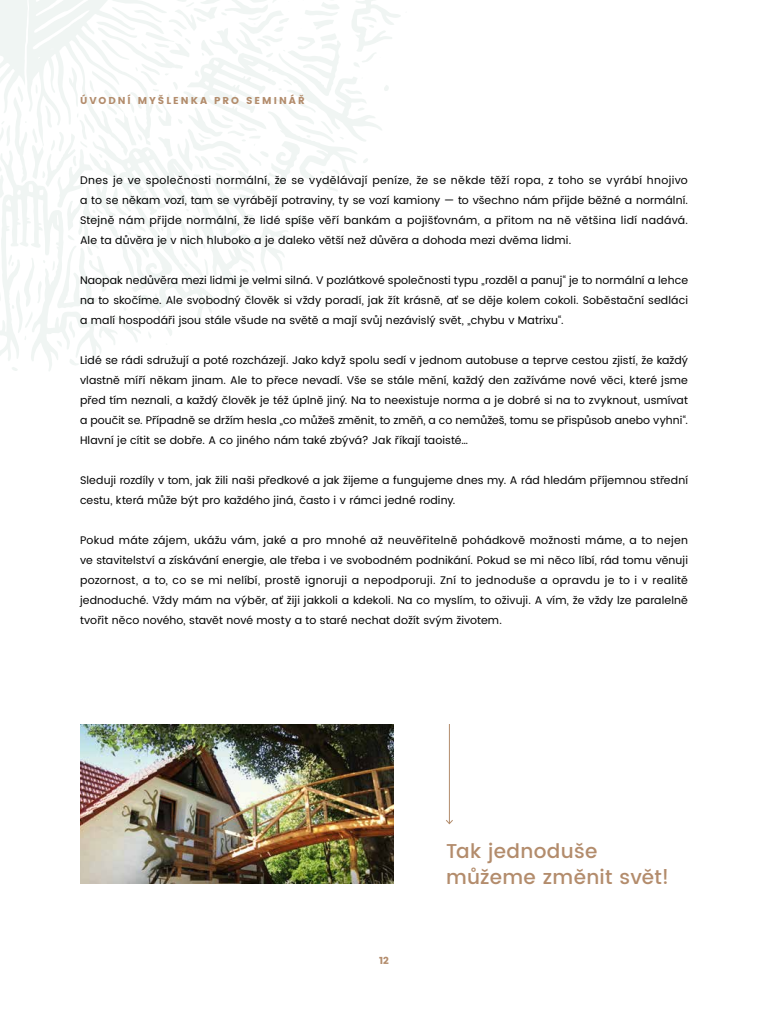
<style>
.page{position:relative;width:768px;height:1024px;background:#fff}
.page>*{position:absolute;margin:0;border:0;box-sizing:border-box;transform-origin:0 0}
.t1{font:500 20px/26px "Poppins";letter-spacing:.015em;color:#b38c6c}
.t2{font:11px/20px "Poppins";letter-spacing:.01em;color:#000;text-align:justify}
.t3{font:700 10px "Poppins";letter-spacing:.2em;color:#b38c6c}
</style>
<div class="page">
<svg style="left:0;top:0;width:401px;height:371px"></svg>
<hr style="left:449px;top:724px;width:1px;height:100px;background:#b38c6c">
<svg style="left:446px;top:819px;width:7px;height:5px"></svg>
<img style="left:80px;top:724px;width:314px;height:160px">
<p class="t3" style="left:80px;top:95px;width:226px">ÚVODNÍ MYŠLENKA PRO SEMINÁŘ</p>
<p class="t2" style="left:80px;top:170px;width:610px">Dnes je ve společnosti normální, že se vydělávají peníze, že se někde těží ropa, z toho se vyrábí hnojivo a to se někam vozí, tam se vyrábějí potraviny, ty se vozí kamiony — to všechno nám přijde běžné a normální.<br>Stejně nám přijde normální, že lidé spíše věří bankám a pojišťovnám, a přitom na ně většina lidí nadává.<br>Ale ta důvěra je v nich hluboko a je daleko větší než důvěra a dohoda mezi dvěma lidmi.</p>
<p class="t2" style="left:80px;top:270px;width:610px">Naopak nedůvěra mezi lidmi je velmi silná. V pozlátkové společnosti typu „rozděl a panuj“ je to normální a lehce na to skočíme. Ale svobodný člověk si vždy poradí, jak žít krásně, ať se děje kolem cokoli. Soběstační sedláci a malí hospodáři jsou stále všude na světě a mají svůj nezávislý svět, „chybu v Matrixu“.</p>
<p class="t2" style="left:80px;top:350px;width:610px">Lidé se rádi sdružují a poté rozcházejí. Jako když spolu sedí v jednom autobuse a teprve cestou zjistí, že každý vlastně míří někam jinam. Ale to přece nevadí. Vše se stále mění, každý den zažíváme nové věci, které jsme před tím neznali, a každý člověk je též úplně jiný. Na to neexistuje norma a je dobré si na to zvyknout, usmívat a poučit se. Případně se držím hesla „co můžeš změnit, to změň, a co nemůžeš, tomu se přispůsob anebo vyhni“.<br>Hlavní je cítit se dobře. A co jiného nám také zbývá? Jak říkají taoisté…</p>
<p class="t2" style="left:80px;top:470px;width:610px">Sleduji rozdíly v tom, jak žili naši předkové a jak žijeme a fungujeme dnes my. A rád hledám příjemnou střední cestu, která může být pro každého jiná, často i v rámci jedné rodiny.</p>
<p class="t2" style="left:80px;top:530px;width:610px">Pokud máte zájem, ukážu vám, jaké a pro mnohé až neuvěřitelně pohádkově možnosti máme, a to nejen ve stavitelství a získávání energie, ale třeba i ve svobodném podnikání. Pokud se mi něco líbí, rád tomu věnuji pozornost, a to, co se mi nelíbí, prostě ignoruji a nepodporuji. Zní to jednoduše a opravdu je to i v realitě jednoduché. Vždy mám na výběr, ať žiji jakkoli a kdekoli. Na co myslím, to oživuji. A vím, že vždy lze paralelně tvořit něco nového, stavět nové mosty a to staré nechat dožít svým životem.</p>
<p class="t3" style="left:379px;top:955px;width:11px">12</p>
<h1 class="t1" style="left:446px;top:838px;width:225px">Tak jednoduše můžeme změnit svět!</h1>
</div>
